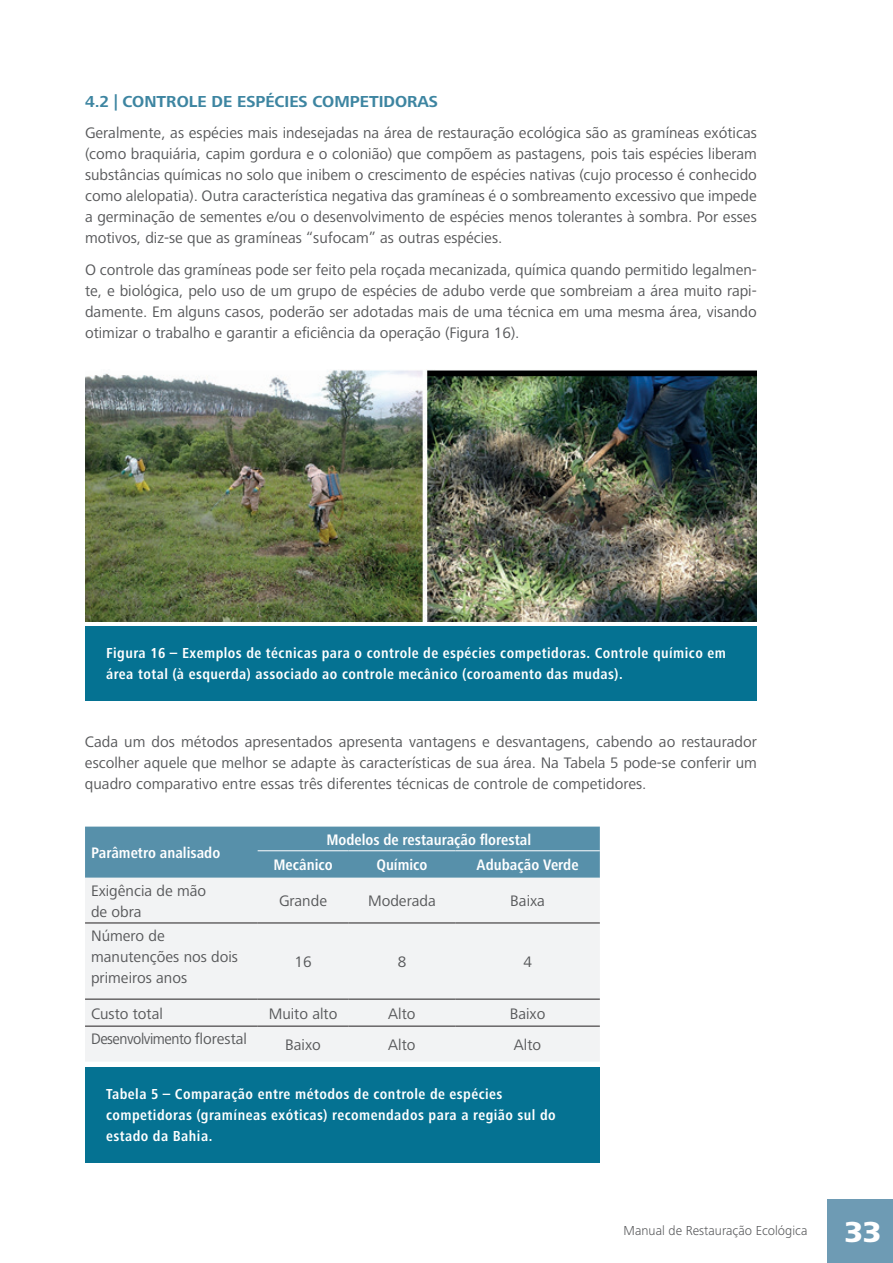
<style>
.page{position:relative;width:893px;height:1263px;background:#fff}
.page>*{position:absolute;margin:0;border:0;box-sizing:border-box;transform-origin:0 0}
.t1{font:800 30px "Frutiger Next LT";color:#fff}
.t2{font:700 16.5px "Frutiger Next LT";color:#3d85a1}
.t3{font:15.75px/21px "Frutiger Next LT";color:#57585a;text-align:justify}
.t4{font:700 condensed 15.75px/25.7px "Frutiger Next LT";color:#fff}
.t5{font:15.75px "Frutiger Next LT";letter-spacing:-.03em;color:#57585a;scale:.95 1}
.t6{font:700 condensed 15px/21px "Frutiger Next LT";letter-spacing:.03em;color:#fff}
.t7{font:300 13.5px "Frutiger Next LT";color:#57585a}
</style>
<div class="page">
<div style="left:827px;top:1199px;width:66px;height:64px;background:#6e9bb4"></div>
<div style="left:85px;top:626px;width:672px;height:74px;background:#057292"></div>
<div style="left:85px;top:1067px;width:515px;height:95px;background:#057292"></div>
<img style="left:85px;top:369px;width:672px;height:252px">
<div style="left:85px;top:826px;width:515px;height:52px;background:#5790aa"></div>
<div style="left:85px;top:878px;width:515px;height:183px;background:#f2f3f4"></div>
<hr style="left:85px;top:922px;width:173px;height:1px;background:#231f20">
<hr style="left:258px;top:922px;width:90px;height:1px;background:#231f20">
<hr style="left:348px;top:922px;width:107px;height:1px;background:#231f20">
<hr style="left:455px;top:922px;width:145px;height:1px;background:#231f20">
<hr style="left:85px;top:999px;width:173px;height:1px;background:#231f20">
<hr style="left:258px;top:999px;width:90px;height:1px;background:#231f20">
<hr style="left:348px;top:999px;width:107px;height:1px;background:#231f20">
<hr style="left:455px;top:999px;width:145px;height:1px;background:#231f20">
<hr style="left:85px;top:1026px;width:173px;height:1px;background:#231f20">
<hr style="left:258px;top:1026px;width:90px;height:1px;background:#231f20">
<hr style="left:348px;top:1026px;width:107px;height:1px;background:#231f20">
<hr style="left:455px;top:1026px;width:145px;height:1px;background:#231f20">
<hr style="left:258px;top:850px;width:90px;height:1px;background:#fff">
<hr style="left:348px;top:850px;width:107px;height:1px;background:#fff">
<hr style="left:455px;top:850px;width:145px;height:1px;background:#fff">
<p class="t2" style="left:85px;top:92px;width:354px">4.2 | CONTROLE DE ESPÉCIES COMPETIDORAS</p>
<p class="t3" style="left:85px;top:122px;width:673px">Geralmente, as espécies mais indesejadas na área de restauração ecológica são as gramíneas exóticas (como braquiária, capim gordura e o colonião) que compõem as pastagens, pois tais espécies liberam substâncias químicas no solo que inibem o crescimento de espécies nativas (cujo processo é conhecido como alelopatia). Outra característica negativa das gramíneas é o sombreamento excessivo que impede a germinação de sementes e/ou o desenvolvimento de espécies menos tolerantes à sombra. Por esses motivos, diz-se que as gramíneas “sufocam” as outras espécies.</p>
<p class="t3" style="left:85px;top:259px;width:673px">O controle das gramíneas pode ser feito pela roçada mecanizada, química quando permitido legalmen&shy;te, e biológica, pelo uso de um grupo de espécies de adubo verde que sombreiam a área muito rapi&shy;damente. Em alguns casos, poderão ser adotadas mais de uma técnica em uma mesma área, visando otimizar o trabalho e garantir a eficiência da operação (Figura 16).</p>
<p class="t6" style="left:106px;top:643px;width:621px">Figura 16 – Exemplos de técnicas para o controle de espécies competidoras. Controle químico em área total (à esquerda) associado ao controle mecânico (coroamento das mudas).</p>
<p class="t3" style="left:85px;top:731px;width:673px">Cada um dos métodos apresentados apresenta vantagens e desvantagens, cabendo ao restaurador escolher aquele que melhor se adapte às características de sua área. Na Tabela 5 pode-se conferir um quadro comparativo entre essas três diferentes técnicas de controle de competidores.</p>
<p class="t4" style="left:91px;top:840px;width:131px">Parâmetro analisado</p>
<p class="t4" style="left:273px;top:827px;width:259px;text-indent:53px">Modelos de restauração florestal<br>Mecânico</p>
<p class="t4" style="left:376px;top:852px;width:53px">Químico</p>
<p class="t4" style="left:477px;top:852px;width:103px">Adubação Verde</p>
<p class="t3" style="left:91px;top:880px;width:117px">Exigência de mão de obra</p>
<p class="t3" style="left:279px;top:891px;width:50px">Grande</p>
<p class="t3" style="left:368px;top:891px;width:69px">Moderada</p>
<p class="t3" style="left:510px;top:891px;width:36px">Baixa</p>
<p class="t3" style="left:91px;top:925px;width:148px;text-align:left">Número de manutenções nos dois primeiros anos</p>
<p class="t3" style="left:294px;top:951px;width:19px">16</p>
<p class="t3" style="left:398px;top:951px;width:10px">8</p>
<p class="t3" style="left:523px;top:951px;width:10px">4</p>
<p class="t3" style="left:91px;top:1003px;width:73px">Custo total</p>
<p class="t3" style="left:269px;top:1003px;width:70px">Muito alto</p>
<p class="t3" style="left:388px;top:1003px;width:29px">Alto</p>
<p class="t3" style="left:510px;top:1003px;width:37px">Baixo</p>
<p class="t5" style="left:91px;top:1030px;width:166px">Desenvolvimento florestal</p>
<p class="t3" style="left:285px;top:1034px;width:37px">Baixo</p>
<p class="t3" style="left:388px;top:1034px;width:29px">Alto</p>
<p class="t3" style="left:514px;top:1034px;width:29px">Alto</p>
<p class="t6" style="left:106px;top:1084px;width:451px">Tabela 5 – Comparação entre métodos de controle de espécies competidoras (gramíneas exóticas) recomendados para a região sul do estado da Bahia.</p>
<p class="t7" style="left:624px;top:1223px;width:185px">Manual de Restauração Ecológica</p>
<h1 class="t1" style="left:844px;top:1215px;width:39px">33</h1>
</div>
